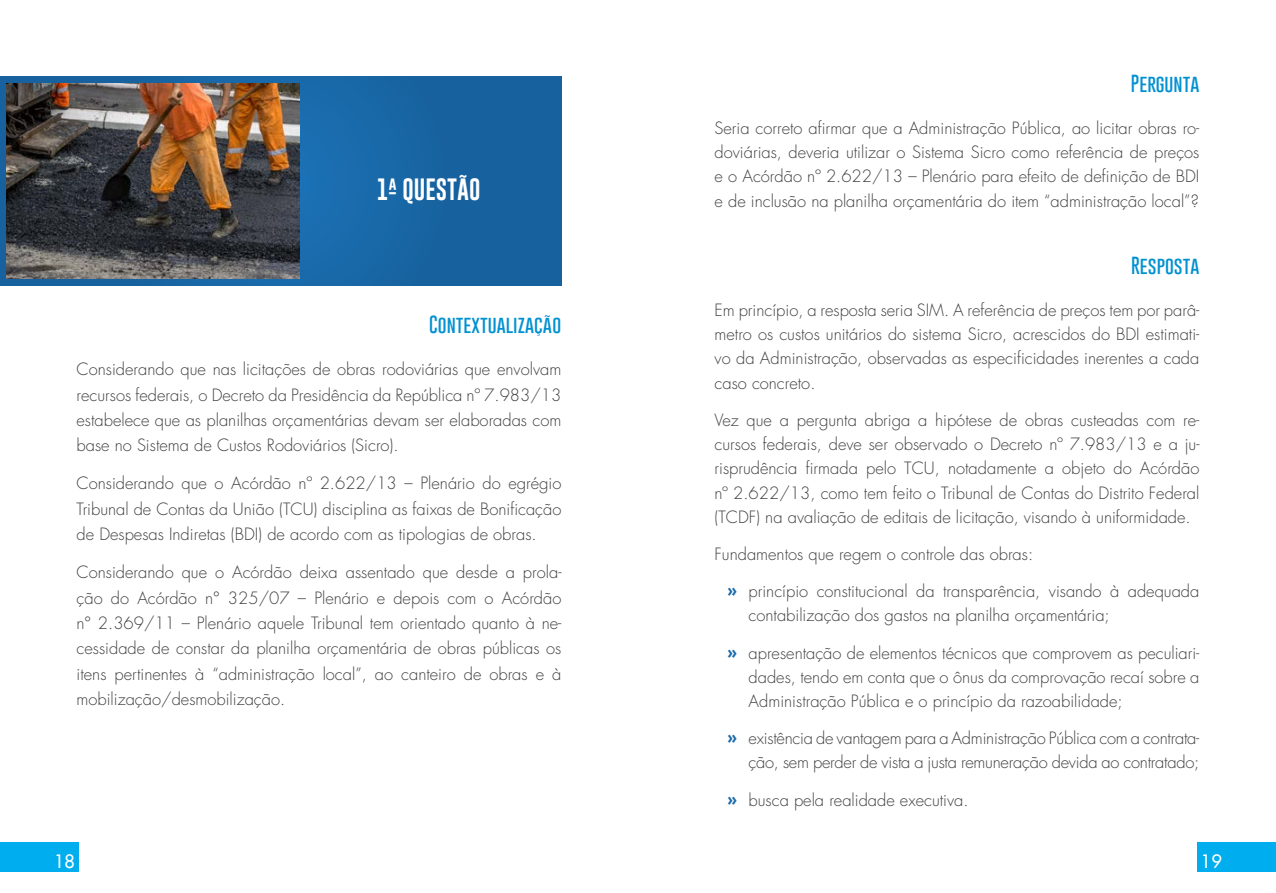
<style>
.page{position:relative;width:1276px;height:893px;background:#fff}
.page>*{position:absolute;margin:0;border:0;box-sizing:border-box;transform-origin:0 0}
.t1{font:22.5px "Gobold";color:#fff}
.t2{font:100 18px "Gobold";color:#0091d1}
.t3{font:18px "Futura LT";color:#fff}
.t4{font:300 16.5px/24.3px "Futura LT";color:#414042;text-align:justify}
.s1{font-weight:700;color:#1a6bac}
</style>
<div class="page">
<div style="left:0;top:843px;width:79px;height:29px;background:#00aeef"></div>
<div style="left:1197px;top:843px;width:79px;height:29px;background:#00aeef"></div>
<svg style="left:0;top:77px;width:561px;height:209px;background:#1765a3"></svg>
<img style="left:6px;top:83px;width:294px;height:196px">
<h1 class="t1" style="left:377px;top:175px;width:105px">1ª QUESTÃO</h1>
<p class="t2" style="left:429px;top:313px;width:134px">Contextualização</p>
<p class="t4" style="left:77px;top:357px;width:486px;line-height:25.3px">Considerando que nas licitações de obras rodoviárias que envolvam recursos federais, o Decreto da Presidência da República nº 7.983/13 estabelece que as planilhas orçamentárias devam ser elaboradas com base no Sistema de Custos Rodoviários (Sicro).</p>
<p class="t4" style="left:77px;top:471px;width:486px;line-height:25.3px">Considerando que o Acórdão nº 2.622/13 – Plenário do egrégio Tribunal de Contas da União (TCU) disciplina as faixas de Bonificação de Despesas Indiretas (BDI) de acordo com as tipologias de obras.</p>
<p class="t4" style="left:77px;top:560px;width:486px;line-height:25.3px">Considerando que o Acórdão deixa assentado que desde a prola&shy;ção do Acórdão n° 325/07 – Plenário e depois com o Acórdão n° 2.369/11 – Plenário aquele Tribunal tem orientado quanto à ne&shy;cessidade de constar da planilha orçamentária de obras públicas os itens pertinentes à “administração local”, ao canteiro de obras e à mobilização/desmobilização.</p>
<p class="t2" style="left:1131px;top:71px;width:70px">Pergunta</p>
<p class="t4" style="left:714px;top:116px;width:486px">Seria correto afirmar que a Administração Pública, ao licitar obras ro&shy;doviárias, deveria utilizar o Sistema Sicro como referência de preços e o Acórdão nº 2.622/13 – Plenário para efeito de definição de BDI e de inclusão na planilha orçamentária do item “administração local”?</p>
<p class="t2" style="left:1131px;top:254px;width:70px">Resposta</p>
<p class="t4" style="left:714px;top:298px;width:486px">Em princípio, a resposta seria SIM. A referência de preços tem por parâ&shy;metro os custos unitários do sistema Sicro, acrescidos do BDI estimati&shy;vo da Administração, observadas as especificidades inerentes a cada caso concreto.</p>
<p class="t4" style="left:714px;top:408px;width:486px">Vez que a pergunta abriga a hipótese de obras custeadas com re&shy;cursos federais, deve ser observado o Decreto nº 7.983/13 e a ju&shy;risprudência firmada pelo TCU, notadamente a objeto do Acórdão nº 2.622/13, como tem feito o Tribunal de Contas do Distrito Federal (TCDF) na avaliação de editais de licitação, visando à uniformidade.</p>
<p class="t4" style="left:714px;top:542px;width:320px">Fundamentos que regem o controle das obras:</p>
<p class="t4" style="left:748px;top:579px;width:452px;text-indent:-21px"><span class="s1">»</span> princípio constitucional da transparência, visando à adequada contabilização dos gastos na planilha orçamentária;</p>
<p class="t4" style="left:748px;top:641px;width:452px;text-indent:-21px"><span class="s1">»</span> apresentação de elementos técnicos que comprovem as peculiari&shy;dades, tendo em conta que o ônus da comprovação recaí sobre a Administração Pública e o princípio da razoabilidade;</p>
<p class="t4" style="left:727px;top:726px;width:473px;text-align:right"><span class="s1">»</span> existência de vantagem para a Administração Pública com a contrata&shy;ção, sem perder de vista a justa remuneração devida ao contratado;</p>
<p class="t4" style="left:727px;top:788px;width:243px"><span class="s1">»</span> busca pela realidade executiva.</p>
<p class="t3" style="left:54px;top:849px;width:22px">18</p>
<p class="t3" style="left:1201px;top:849px;width:22px">19</p>
</div>
